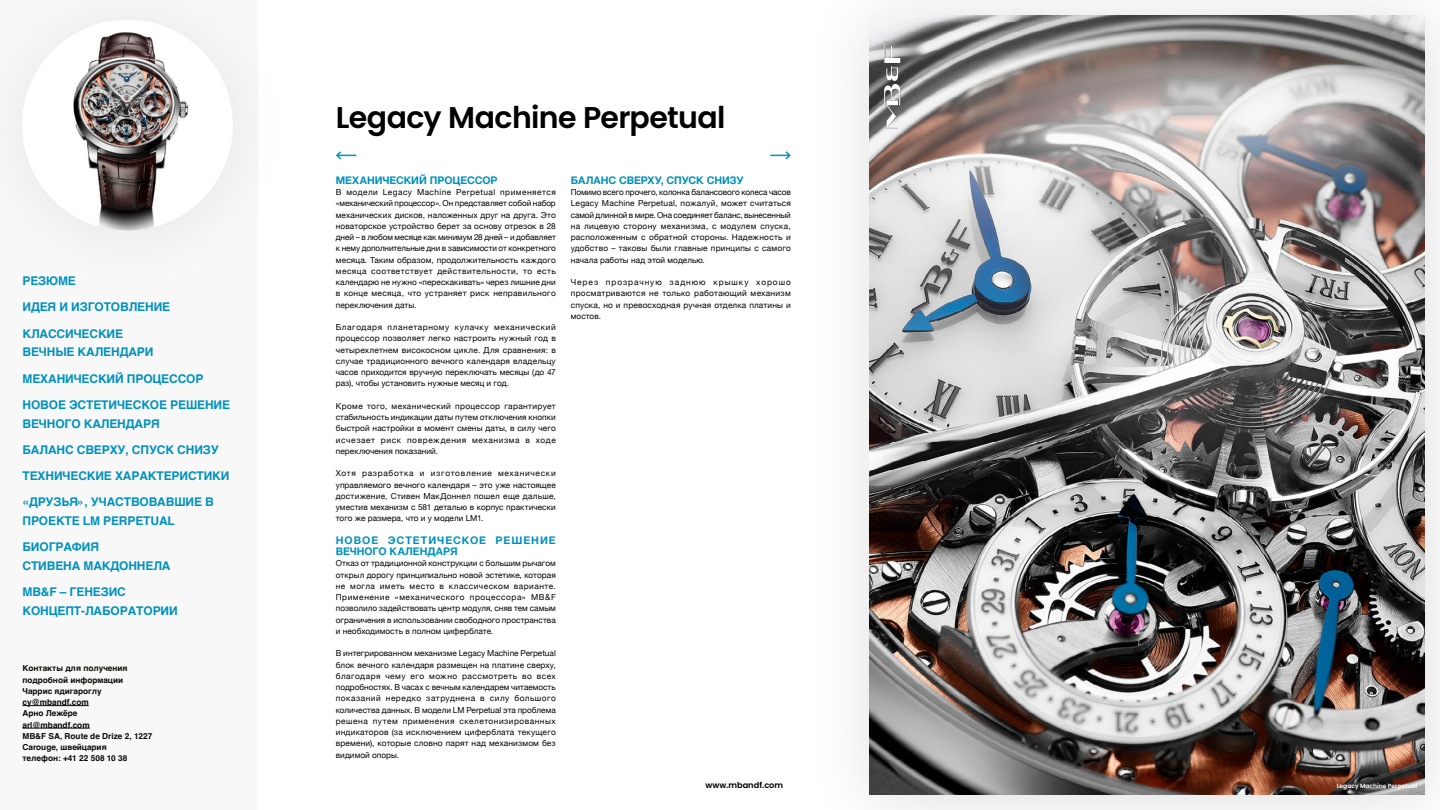
<style>
.page{position:relative;width:1440px;height:810px;background:#fff}
.page>*{position:absolute;margin:0;border:0;box-sizing:border-box;transform-origin:0 0}
.t1{font:600 30px "Poppins";letter-spacing:-.02em;color:#000}
.t2{font:700 12px/26.2px "Helvetica";letter-spacing:-.01em;color:#0091bd}
.t3{font:700 10.5px "Helvetica Neue";color:#0091bd}
.t4{font:700 10.5px/11.2px "Helvetica Neue";letter-spacing:.09em;color:#0091bd}
.t5{font:8.25px/11.2px "Helvetica Neue";letter-spacing:.01em;color:#000;text-align:justify}
.t6{font:700 8.25px/11.2px "Helvetica";color:#0b0904}
.t7{font:600 8.25px "Poppins";color:#000}
.t8{font:600 6px "Poppins";color:#fff}
</style>
<div class="page">
<div style="left:0;top:0;width:257px;height:810px;background:#f8f8f8"></div>
<div style="left:0;top:0;width:301px;height:301px;background:#f7f7f7"></div>
<img style="left:22px;top:20px;width:211px;height:210px;border-radius:105px">
<hr style="left:22px;top:705px;width:67px;height:1px;background:#0b0904">
<hr style="left:22px;top:728px;width:68px;height:1px;background:#0b0904">
<svg style="left:336px;top:151px;width:20px;height:9px"></svg>
<svg style="left:770px;top:151px;width:21px;height:9px"></svg>
<svg style="left:857px;top:5px;width:583px;height:805px;background:#969393"></svg>
<h2 class="t2" style="left:22px;top:269px;width:149px">PЕЗЮМЕ<br>ИДЕЯ И ИЗГОТОВЛЕНИЕ<br>КЛАССИЧЕСКИЕ</h2>
<h2 class="t2" style="left:22px;top:340px;width:209px">ВЕЧНЫЕ КАЛЕНДАРИ<br>МЕХАНИЧЕСКИЙ ПРОЦЕССОР<br>НОВОЕ ЭСТЕТИЧЕСКОЕ РЕШЕНИЕ</h2>
<h2 class="t2" style="left:22px;top:412px;width:209px">ВЕЧНОГО КАЛЕНДАРЯ<br>БАЛАНС СВЕРХУ, СПУСК СНИЗУ<br>ТЕХНИЧЕСКИЕ ХАРАКТЕРИСТИКИ «ДРУЗЬЯ», УЧАСТВОВАВШИЕ В</h2>
<h2 class="t2" style="left:22px;top:509px;width:154px">ПРОЕКТЕ LM PERPETUAL<br>БИОГРАФИЯ</h2>
<h2 class="t2" style="left:22px;top:554px;width:150px">СТИВЕНА МАКДОННЕЛА<br>MB&amp;F – ГЕНЕЗИС</h2>
<h2 class="t2" style="left:22px;top:599px;width:157px">КОНЦЕПТ-ЛАБОРАТОРИИ</h2>
<p class="t6" style="left:22px;top:664px;width:131px">Контакты для получения подробной информации<br>Чаррис ядигароглу cy@mbandf.com<br>Арно Лежёре<br>arl@mbandf.com<br>MB&amp;F SA, Route de Drize 2, 1227<br>Carouge, швейцария<br>телефон: +41 22 508 10 38</p>
<h1 class="t1" style="left:336px;top:100px;width:391px">Legacy Machine Perpetual</h1>
<p class="t3" style="left:336px;top:172px;width:163px">МЕХАНИЧЕСКИЙ ПРОЦЕССОР</p>
<p class="t5" style="left:336px;top:187px;width:222px">В модели Legacy Machine Perpetual применяется «механический процессор». Он представляет собой набор механических дисков, наложенных друг на друга. Это новаторское устройство берет за основу отрезок в 28 дней – в любом месяце как минимум 28 дней – и добавляет к нему дополнительные дни в зависимости от конкретного месяца. Таким образом, продолжительность каждого месяца соответствует действительности, то есть календарю не нужно «перескакивать» через лишние дни в конце месяца, что устраняет риск неправильного переключения даты.</p>
<p class="t5" style="left:336px;top:322px;width:222px">Благодаря планетарному кулачку механический процессор позволяет легко настроить нужный год в четырехлетнем високосном цикле. Для сравнения: в случае традиционного вечного календаря владельцу часов приходится вручную переключать месяцы (до 47 раз), чтобы установить нужные месяц и год.</p>
<p class="t5" style="left:336px;top:401px;width:222px">Кроме того, механический процессор гарантирует стабильность индикации даты путем отключения кнопки быстрой настройки в момент смены даты, в силу чего исчезает риск повреждения механизма в ходе переключения показаний.</p>
<p class="t5" style="left:336px;top:468px;width:222px">Хотя разработка и изготовление механически управляемого вечного календаря – это уже настоящее достижение, Стивен МакДоннел пошел еще дальше, уместив механизм с 581 деталью в корпус практически того же размера, что и у модели LM1.</p>
<p class="t4" style="left:336px;top:535px;width:222px">НОВОЕ ЭСТЕТИЧЕСКОЕ РЕШЕНИЕ<br>ВЕЧНОГО КАЛЕНДАРЯ</p>
<p class="t5" style="left:336px;top:558px;width:222px">Отказ от традиционной конструкции с большим рычагом открыл дорогу принципиально новой эстетике, которая не могла иметь место в классическом варианте.<br>Применение «механического процессора» MB&amp;F позволило задействовать центр модуля, сняв тем самым ограничения в использовании свободного пространства и необходимость в полном циферблате.</p>
<p class="t5" style="left:336px;top:648px;width:222px">В интегрированном механизме Legacy Machine Perpetual блок вечного календаря размещен на платине сверху, благодаря чему его можно рассмотреть во всех подробностях. В часах с вечным календарем читаемость показаний нередко затруднена в силу большого количества данных. В модели LM Perpetual эта проблема решена путем применения скелетонизированных индикаторов (за исключением циферблата текущего времени), которые словно парят над механизмом без видимой опоры.</p>
<p class="t3" style="left:571px;top:172px;width:174px">БАЛАНС СВЕРХУ, СПУСК СНИЗУ</p>
<p class="t5" style="left:571px;top:187px;width:222px">Помимо всего прочего, колонка балансового колеса часов Legacy Machine Perpetual, пожалуй, может считаться самой длинной в мире. Она соединяет баланс, вынесенный на лицевую сторону механизма, с модулем спуска, расположенным с обратной стороны. Надежность и удобство – таковы были главные принципы с самого начала работы над этой моделью.</p>
<p class="t5" style="left:571px;top:277px;width:222px">Через прозрачную заднюю крышку хорошо просматриваются не только работающий механизм спуска, но и превосходная ручная отделка платины и мостов.</p>
<p class="t7" style="left:705px;top:780px;width:79px">www.mbandf.com</p>
<p class="t8" style="left:1337px;top:782px;width:82px">Legacy Machine Perpetual</p>
</div>
